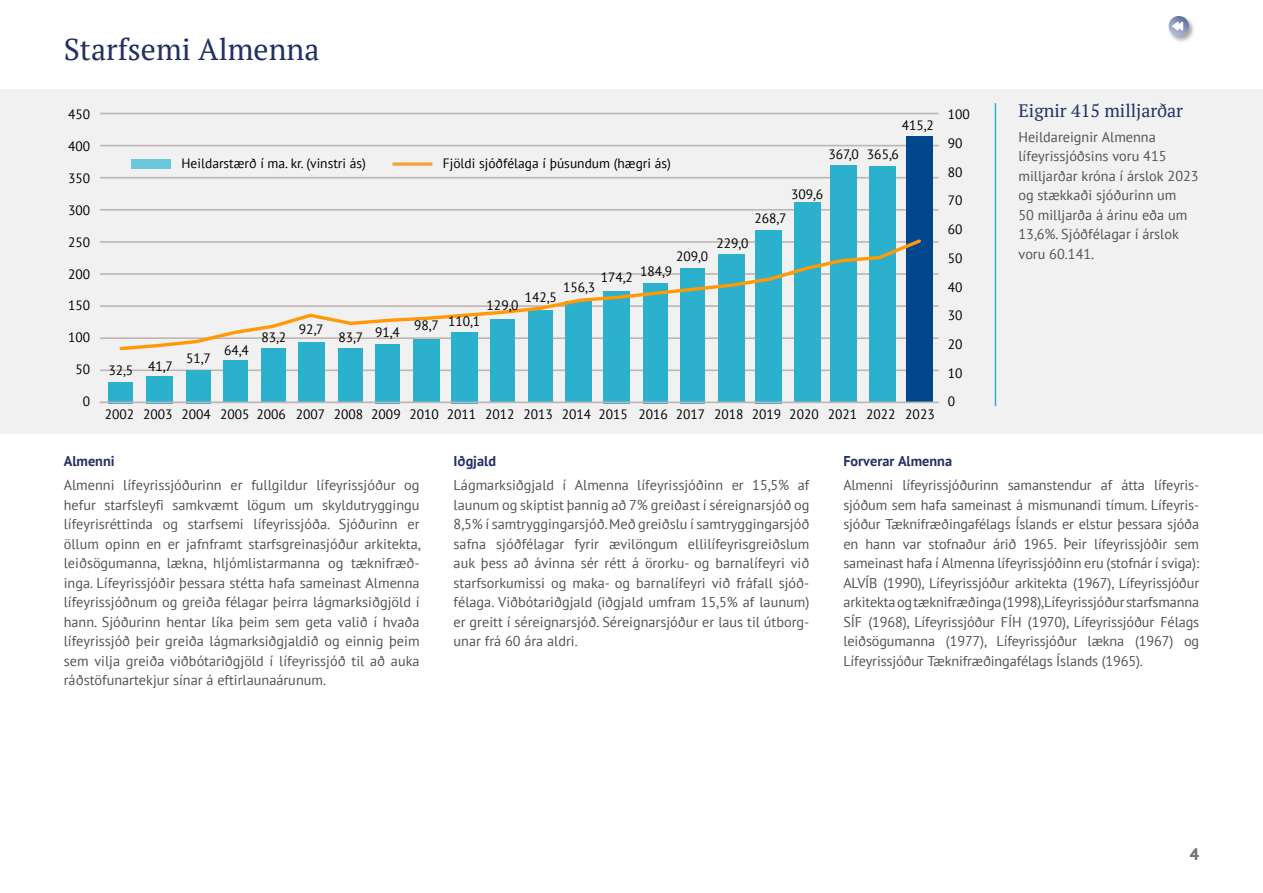
<style>
.page{position:relative;width:1263px;height:893px;background:#fff}
.page>*{position:absolute;margin:0;border:0;box-sizing:border-box;transform-origin:0 0}
.t1{font:30px "PT Serif";color:#233063}
.t2{font:18px "PT Serif";color:#233063}
.t3{font:700 16.5px "PT Sans";color:#77787b}
.t4{font:14.25px/19.5px "PT Sans";color:#535353;text-align:justify}
.t5{font:700 14.25px "PT Sans";color:#233063}
.t6{font:13.5px/28.8px "PT Sans";color:#000}
</style>
<div class="page">
<div style="left:1168px;top:15px;width:28px;height:28px;background:#000;opacity:.35"></div>
<svg style="left:1168px;top:16px;width:22px;height:22px"></svg>
<div style="left:0;top:89px;width:1263px;height:345px;background:#f1f1f2"></div>
<hr style="left:100px;top:369px;width:839px;height:2px;background:#c1b6b3">
<hr style="left:100px;top:337px;width:839px;height:2px;background:#c1b6b3">
<hr style="left:100px;top:305px;width:839px;height:2px;background:#c1b6b3">
<hr style="left:100px;top:241px;width:839px;height:2px;background:#c1b6b3">
<hr style="left:100px;top:273px;width:839px;height:2px;background:#c1b6b3">
<hr style="left:100px;top:209px;width:839px;height:2px;background:#c1b6b3">
<hr style="left:100px;top:145px;width:839px;height:1px;background:#c1b6b3">
<hr style="left:100px;top:177px;width:839px;height:2px;background:#c1b6b3">
<hr style="left:100px;top:402px;width:839px;height:1px;background:#cfd2d1">
<hr style="left:100px;top:113px;width:839px;height:1px;background:#c1b6b3">
<svg style="left:131px;top:159px;width:40px;height:10px"></svg>
<svg style="left:392px;top:162px;width:40px;height:4px"></svg>
<hr style="left:995px;top:103px;width:1px;height:303px;background:#2bb0cd">
<div style="left:794px;top:203px;width:26px;height:200px;background:#2bb0cd"></div>
<div style="left:830px;top:165px;width:27px;height:238px;background:#2bb0cd"></div>
<div style="left:755px;top:230px;width:27px;height:173px;background:#2bb0cd"></div>
<div style="left:718px;top:254px;width:26px;height:149px;background:#2bb0cd"></div>
<div style="left:680px;top:268px;width:24px;height:135px;background:#2bb0cd"></div>
<div style="left:643px;top:283px;width:24px;height:120px;background:#2bb0cd"></div>
<div style="left:603px;top:291px;width:27px;height:112px;background:#2bb0cd"></div>
<div style="left:566px;top:301px;width:26px;height:102px;background:#2bb0cd"></div>
<div style="left:528px;top:311px;width:24px;height:92px;background:#2bb0cd"></div>
<div style="left:491px;top:320px;width:24px;height:83px;background:#2bb0cd"></div>
<div style="left:451px;top:332px;width:26px;height:71px;background:#2bb0cd"></div>
<div style="left:413px;top:339px;width:27px;height:64px;background:#2bb0cd"></div>
<div style="left:376px;top:344px;width:24px;height:59px;background:#2bb0cd"></div>
<div style="left:339px;top:348px;width:24px;height:55px;background:#2bb0cd"></div>
<div style="left:299px;top:342px;width:26px;height:61px;background:#2bb0cd"></div>
<div style="left:261px;top:348px;width:24px;height:55px;background:#2bb0cd"></div>
<div style="left:224px;top:361px;width:24px;height:42px;background:#2bb0cd"></div>
<div style="left:186px;top:370px;width:24px;height:33px;background:#2bb0cd"></div>
<div style="left:146px;top:376px;width:27px;height:27px;background:#2bb0cd"></div>
<div style="left:109px;top:382px;width:24px;height:21px;background:#2bb0cd"></div>
<div style="left:869px;top:166px;width:27px;height:237px;background:#2bb0cd"></div>
<div style="left:906px;top:137px;width:27px;height:266px;background:#00478d"></div>
<svg style="left:118px;top:237px;width:803px;height:115px"></svg>
<hr style="left:100px;top:402px;width:838px;height:1px;background:#c1b6b3">
<h1 class="t1" style="left:64px;top:30px;width:257px">Starfsemi Almenna</h1>
<p class="t6" style="left:68px;top:99px;width:24px">450</p>
<p class="t6" style="left:68px;top:131px;width:24px">400</p>
<p class="t6" style="left:68px;top:163px;width:24px">350</p>
<p class="t6" style="left:68px;top:195px;width:24px">300</p>
<p class="t6" style="left:68px;top:227px;width:24px">250</p>
<p class="t6" style="left:68px;top:259px;width:24px">200</p>
<p class="t6" style="left:68px;top:291px;width:24px">150</p>
<p class="t6" style="left:68px;top:323px;width:24px">100</p>
<p class="t6" style="left:75px;top:355px;width:16px">50</p>
<p class="t6" style="left:83px;top:387px;width:9px">0</p>
<p class="t6" style="left:108px;top:354px;width:66px">32,5 41,7</p>
<p class="t6" style="left:182px;top:148px;width:186px">Heildarstærð í ma. kr. (vinstri ás)</p>
<p class="t6" style="left:443px;top:148px;width:230px">Fjöldi sjóðfélaga í þúsundum (hægri ás)</p>
<p class="t6" style="left:186px;top:344px;width:26px">51,7</p>
<p class="t6" style="left:224px;top:336px;width:26px">64,4</p>
<p class="t6" style="left:299px;top:315px;width:26px">92,7</p>
<p class="t6" style="left:262px;top:323px;width:26px">83,2</p>
<p class="t6" style="left:375px;top:317px;width:26px">91,4</p>
<p class="t6" style="left:339px;top:323px;width:26px">83,7</p>
<p class="t6" style="left:414px;top:306px;width:68px">98,7 110,1</p>
<p class="t6" style="left:525px;top:283px;width:34px">142,5</p>
<p class="t6" style="left:487px;top:291px;width:34px">129,0</p>
<p class="t6" style="left:601px;top:262px;width:34px">174,2</p>
<p class="t6" style="left:563px;top:273px;width:34px">156,3</p>
<p class="t6" style="left:676px;top:242px;width:34px">209,0</p>
<p class="t6" style="left:640px;top:256px;width:34px">184,9</p>
<p class="t6" style="left:902px;top:111px;width:34px">415,2</p>
<p class="t6" style="left:828px;top:139px;width:72px">367,0 365,6</p>
<p class="t6" style="left:791px;top:180px;width:34px">309,6</p>
<p class="t6" style="left:754px;top:204px;width:34px">268,7</p>
<p class="t6" style="left:716px;top:229px;width:34px">229,0</p>
<p class="t6" style="left:105px;top:399px;width:792px">2002 2003 2004 2005 2006 2007 2008 2009 2010 2011 2012 2013 2014 2015 2016 2017 2018 2019 2020 2021 2022</p>
<p class="t6" style="left:905px;top:399px;width:31px">2023</p>
<p class="t6" style="left:948px;top:100px;width:24px">100<br>90<br>80<br>70<br>60<br>50<br>40<br>30<br>20<br>10<br>0</p>
<p class="t2" style="left:1018px;top:99px;width:166px">Eignir 415 milljarðar</p>
<p class="t4" style="left:1018px;top:127px;width:182px;text-align:left">Heildareignir Almenna lífeyrissjóðsins voru 415 milljarðar króna í árslok 2023 og stækkaði sjóðurinn um<br>50 milljarða á árinu eða um<br>13,6%. Sjóðfélagar í árslok voru 60.141.</p>
<p class="t5" style="left:64px;top:451px;width:52px">Almenni</p>
<p class="t4" style="left:64px;top:475px;width:358px">Almenni lífeyrissjóðurinn er fullgildur lífeyrissjóður og hefur starfsleyfi samkvæmt lögum um skyldutryggingu lífeyrisréttinda og starfsemi lífeyrissjóða. Sjóðurinn er öllum opinn en er jafnframt starfsgreinasjóður arkitekta, leiðsögumanna, lækna, hljómlistarmanna og tæknifræð&shy;inga. Lífeyrissjóðir þessara stétta hafa sameinast Almenna lífeyrissjóðnum og greiða félagar þeirra lágmarksiðgjöld í hann. Sjóðurinn hentar líka þeim sem geta valið í hvaða lífeyrissjóð þeir greiða lágmarksiðgjaldið og einnig þeim sem vilja greiða viðbótariðgjöld í lífeyrissjóð til að auka ráðstöfunartekjur sínar á eftirlaunaárunum.</p>
<p class="t5" style="left:454px;top:451px;width:44px">Iðgjald</p>
<p class="t4" style="left:454px;top:475px;width:357px">Lágmarksiðgjald í Almenna lífeyrissjóðinn er 15,5% af launum og skiptist þannig að 7% greiðast í séreignarsjóð og 8,5% í samtryggingarsjóð. Með greiðslu í samtryggingarsjóð safna sjóðfélagar fyrir ævilöngum ellilífeyrisgreiðslum auk þess að ávinna sér rétt á örorku- og barnalífeyri við starfsorkumissi og maka- og barnalífeyri við fráfall sjóð&shy;félaga. Viðbótariðgjald (iðgjald umfram 15,5% af launum) er greitt í séreignarsjóð. Séreignarsjóður er laus til útborg&shy;unar frá 60 ára aldri.</p>
<p class="t5" style="left:843px;top:451px;width:110px">Forverar Almenna</p>
<p class="t4" style="left:843px;top:475px;width:357px">Almenni lífeyrissjóðurinn samanstendur af átta lífeyris&shy;sjóðum sem hafa sameinast á mismunandi tímum. Lífeyris&shy;sjóður Tæknifræðingafélags Íslands er elstur þessara sjóða en hann var stofnaður árið 1965. Þeir lífeyrissjóðir sem sameinast hafa í Almenna lífeyrissjóðinn eru (stofnár í sviga):<br>ALVÍB (1990), Lífeyrissjóður arkitekta (1967), Lífeyrissjóður arkitekta og tæknifræðinga (1998),Lífeyrissjóður starfsmanna SÍF (1968), Lífeyrissjóður FÍH (1970), Lífeyrissjóður Félags leiðsögumanna (1977), Lífeyrissjóður lækna (1967) og Lífeyrissjóður Tæknifræðingafélags Íslands (1965).</p>
<p class="t3" style="left:1190px;top:843px;width:11px">4</p>
</div>
